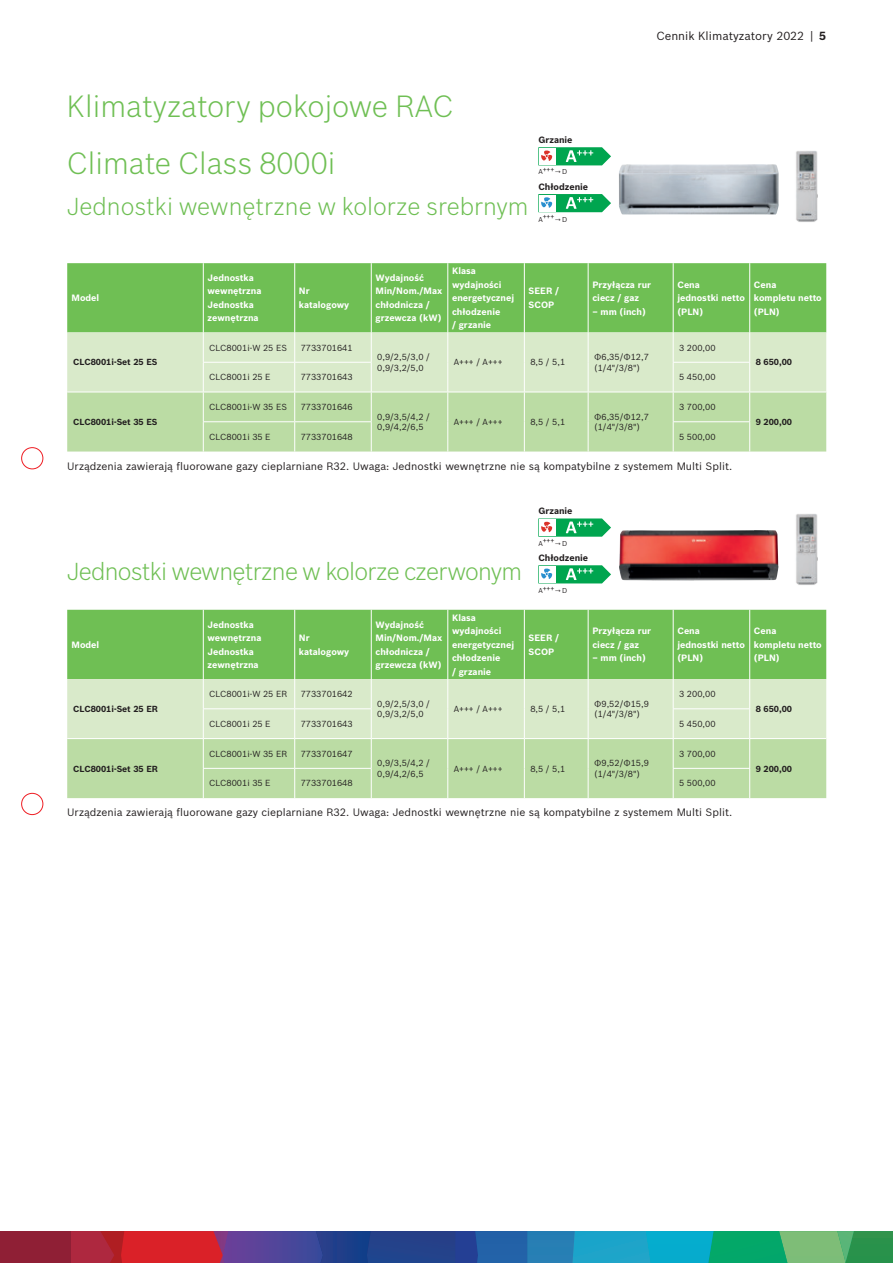
<style>
.page{position:relative;width:893px;height:1263px;background:#fff}
.page>*{position:absolute;margin:0;border:0;box-sizing:border-box;transform-origin:0 0}
.t1{font:300 30px "Bosch Sans";color:#6fbf54}
.t2{font:300 24px "Bosch Sans";letter-spacing:-.02em;color:#6fbf54}
.t3{font:300 24px "Bosch Sans";color:#6fbf54}
.t4{font:11.55px "Bosch Sans";color:#231f20}
.t5{font:10.5px "Bosch Sans";color:#231f20}
.t6{font:700 9px/13.5px "Bosch Sans";color:#fff}
.t7{font:700 9px "Bosch Sans";color:#231f20}
.t8{font:8.7px "Bosch Sans";color:#231f20}
.t9{font:700 8.7px "Bosch Sans";color:#231f20}
.t10{font:7.05px "Bosch Sans";color:#231f20}
.s1{font-weight:700}
</style>
<div class="page">
<svg style="left:538px;top:194px;width:73px;height:18px"></svg>
<svg style="left:538px;top:147px;width:73px;height:18px"></svg>
<svg style="left:538px;top:565px;width:73px;height:18px"></svg>
<svg style="left:538px;top:518px;width:73px;height:19px"></svg>
<div style="left:0;top:1231px;width:71px;height:32px;background:#8f1f35"></div>
<svg style="left:71px;top:1231px;width:822px;height:32px;background:#496982"></svg>
<div style="left:67px;top:263px;width:759px;height:69px;background:#6fbf54"></div>
<div style="left:67px;top:332px;width:759px;height:31px;background:#d9eaca"></div>
<hr style="left:203px;top:362px;width:92px;height:1px;background:#fff">
<hr style="left:295px;top:362px;width:77px;height:1px;background:#fff">
<hr style="left:673px;top:362px;width:77px;height:1px;background:#fff">
<hr style="left:203px;top:263px;width:1px;height:69px;background:#fff">
<hr style="left:294px;top:263px;width:1px;height:69px;background:#fff">
<hr style="left:371px;top:263px;width:1px;height:69px;background:#fff">
<hr style="left:447px;top:263px;width:1px;height:69px;background:#fff">
<hr style="left:524px;top:263px;width:1px;height:69px;background:#fff">
<hr style="left:588px;top:263px;width:1px;height:69px;background:#fff">
<hr style="left:673px;top:263px;width:1px;height:69px;background:#fff">
<hr style="left:749px;top:263px;width:1px;height:69px;background:#fff">
<hr style="left:203px;top:332px;width:1px;height:30px;background:#fff">
<hr style="left:294px;top:332px;width:1px;height:30px;background:#fff">
<hr style="left:371px;top:332px;width:1px;height:30px;background:#fff">
<hr style="left:447px;top:332px;width:1px;height:30px;background:#fff">
<hr style="left:524px;top:332px;width:1px;height:30px;background:#fff">
<hr style="left:588px;top:332px;width:1px;height:30px;background:#fff">
<hr style="left:447px;top:362px;width:1px;height:30px;background:#fff">
<hr style="left:524px;top:362px;width:1px;height:30px;background:#fff">
<hr style="left:588px;top:362px;width:1px;height:30px;background:#fff">
<hr style="left:673px;top:332px;width:1px;height:30px;background:#fff">
<hr style="left:749px;top:332px;width:1px;height:30px;background:#fff">
<svg style="left:67px;top:363px;width:759px;height:88px;background:#c6e1b2"></svg>
<div style="left:67px;top:610px;width:759px;height:69px;background:#6fbf54"></div>
<hr style="left:203px;top:610px;width:1px;height:69px;background:#fff">
<hr style="left:294px;top:610px;width:1px;height:69px;background:#fff">
<hr style="left:371px;top:610px;width:1px;height:69px;background:#fff">
<hr style="left:447px;top:610px;width:1px;height:69px;background:#fff">
<hr style="left:524px;top:610px;width:1px;height:69px;background:#fff">
<hr style="left:588px;top:610px;width:1px;height:69px;background:#fff">
<hr style="left:673px;top:610px;width:1px;height:69px;background:#fff">
<hr style="left:749px;top:610px;width:1px;height:69px;background:#fff">
<svg style="left:67px;top:679px;width:759px;height:119px;background:#cbe3b9"></svg>
<img style="left:766px;top:151px;width:61px;height:118px">
<img style="left:766px;top:514px;width:61px;height:117px">
<img style="left:619px;top:164px;width:160px;height:51px">
<img style="left:619px;top:530px;width:159px;height:51px">
<div style="left:21px;top:447px;width:22px;height:22px;border:1px solid #ee1d23;border-radius:50%"></div>
<div style="left:21px;top:793px;width:22px;height:22px;border:1px solid #ee1d23;border-radius:50%"></div>
<p class="t1" style="left:67px;top:86px;width:388px">Klimatyzatory pokojowe RAC</p>
<p class="t1" style="left:67px;top:142px;width:270px">Climate Class 8000i</p>
<p class="t3" style="left:67px;top:189px;width:463px">Jednostki wewnętrzne w kolorze srebrnym</p>
<p class="t7" style="left:538px;top:133px;width:36px">Grzanie</p>
<p class="t10" style="left:538px;top:166px;width:31px">A+++→ D</p>
<p class="t7" style="left:538px;top:180px;width:51px">Chłodzenie</p>
<p class="t10" style="left:538px;top:213px;width:31px">A+++→ D</p>
<h3 class="t4" style="left:656px;top:27px;width:171px">Cennik Klimatyzatory 2022 | <span class="s1">5</span></h3>
<p class="t6" style="left:71px;top:291px;width:29px">Model</p>
<p class="t9" style="left:73px;top:356px;width:86px">CLC8001i-Set 25 ES</p>
<p class="t9" style="left:73px;top:415px;width:86px">CLC8001i-Set 35 ES</p>
<p class="t6" style="left:208px;top:270px;width:55px">Jednostka wewnętrzna<br>Jednostka zewnętrzna</p>
<p class="t6" style="left:299px;top:284px;width:52px">Nr katalogowy</p>
<p class="t8" style="left:209px;top:341px;width:79px">CLC8001i-W 25 ES</p>
<p class="t8" style="left:301px;top:341px;width:53px">7733701641</p>
<p class="t6" style="left:375px;top:270px;width:50px">Wydajność</p>
<p class="t6" style="left:375px;top:284px;width:68px">Min/Nom./Max</p>
<p class="t6" style="left:375px;top:297px;width:67px">chłodnicza / grzewcza (kW)</p>
<p class="t8" style="left:377px;top:351px;width:54px">0,9/2,5/3,0 /</p>
<p class="t8" style="left:377px;top:361px;width:48px">0,9/3,2/5,0</p>
<p class="t6" style="left:452px;top:264px;width:64px">Klasa wydajności energetycznej chłodzenie<br>/ grzanie</p>
<p class="t6" style="left:529px;top:284px;width:32px">SEER /<br>SCOP</p>
<p class="t6" style="left:592px;top:277px;width:60px">Przyłącza rur ciecz / gaz</p>
<p class="t6" style="left:592px;top:304px;width:55px">– mm (inch)</p>
<p class="t8" style="left:454px;top:356px;width:50px">A+++ / A+++</p>
<p class="t8" style="left:530px;top:356px;width:36px">8,5 / 5,1</p>
<p class="t8" style="left:594px;top:351px;width:56px">Φ6,35/Φ12,7</p>
<p class="t8" style="left:594px;top:361px;width:48px">(1/4"/3/8")</p>
<p class="t6" style="left:677px;top:277px;width:69px">Cena<br>jednostki netto (PLN)</p>
<p class="t6" style="left:754px;top:277px;width:69px">Cena<br>kompletu netto (PLN)</p>
<p class="t8" style="left:679px;top:341px;width:38px">3 200,00</p>
<p class="t9" style="left:756px;top:356px;width:38px">8 650,00</p>
<p class="t8" style="left:209px;top:371px;width:63px">CLC8001i 25 E</p>
<p class="t8" style="left:301px;top:371px;width:53px">7733701643</p>
<p class="t8" style="left:679px;top:371px;width:38px">5 450,00</p>
<p class="t8" style="left:209px;top:401px;width:79px">CLC8001i-W 35 ES</p>
<p class="t8" style="left:301px;top:401px;width:53px">7733701646</p>
<p class="t8" style="left:377px;top:410px;width:54px">0,9/3,5/4,2 /</p>
<p class="t8" style="left:377px;top:421px;width:48px">0,9/4,2/6,5</p>
<p class="t8" style="left:454px;top:415px;width:50px">A+++ / A+++</p>
<p class="t8" style="left:530px;top:415px;width:36px">8,5 / 5,1</p>
<p class="t8" style="left:594px;top:410px;width:56px">Φ6,35/Φ12,7</p>
<p class="t8" style="left:594px;top:421px;width:48px">(1/4"/3/8")</p>
<p class="t8" style="left:679px;top:401px;width:38px">3 700,00</p>
<p class="t9" style="left:756px;top:415px;width:38px">9 200,00</p>
<p class="t8" style="left:209px;top:430px;width:63px">CLC8001i 35 E</p>
<p class="t8" style="left:301px;top:430px;width:53px">7733701648</p>
<p class="t8" style="left:679px;top:430px;width:38px">5 500,00</p>
<p class="t5" style="left:67px;top:458px;width:666px">Urządzenia zawierają fluorowane gazy cieplarniane R32. Uwaga: Jednostki wewnętrzne nie są kompatybilne z systemem Multi Split.</p>
<p class="t2" style="left:67px;top:555px;width:457px">Jednostki wewnętrzne w kolorze czerwonym</p>
<p class="t6" style="left:71px;top:637px;width:29px">Model</p>
<p class="t6" style="left:208px;top:617px;width:55px">Jednostka wewnętrzna<br>Jednostka zewnętrzna</p>
<p class="t6" style="left:299px;top:630px;width:52px">Nr katalogowy</p>
<p class="t8" style="left:209px;top:688px;width:79px">CLC8001i-W 25 ER</p>
<p class="t8" style="left:301px;top:688px;width:53px">7733701642</p>
<p class="t6" style="left:375px;top:617px;width:50px">Wydajność</p>
<p class="t6" style="left:375px;top:630px;width:68px">Min/Nom./Max</p>
<p class="t6" style="left:375px;top:644px;width:67px">chłodnicza / grzewcza (kW)</p>
<p class="t6" style="left:452px;top:610px;width:64px">Klasa wydajności energetycznej chłodzenie<br>/ grzanie</p>
<p class="t7" style="left:538px;top:504px;width:36px">Grzanie</p>
<p class="t10" style="left:538px;top:537px;width:31px">A+++→ D</p>
<p class="t7" style="left:538px;top:551px;width:51px">Chłodzenie</p>
<p class="t10" style="left:538px;top:584px;width:31px">A+++→ D</p>
<p class="t6" style="left:529px;top:630px;width:32px">SEER /<br>SCOP</p>
<p class="t6" style="left:592px;top:624px;width:60px">Przyłącza rur ciecz / gaz</p>
<p class="t6" style="left:592px;top:651px;width:55px">– mm (inch)</p>
<p class="t9" style="left:73px;top:702px;width:86px">CLC8001i-Set 25 ER</p>
<p class="t8" style="left:377px;top:697px;width:54px">0,9/2,5/3,0 /</p>
<p class="t8" style="left:377px;top:708px;width:48px">0,9/3,2/5,0</p>
<p class="t8" style="left:454px;top:702px;width:50px">A+++ / A+++</p>
<p class="t8" style="left:530px;top:702px;width:36px">8,5 / 5,1</p>
<p class="t8" style="left:594px;top:697px;width:56px">Φ9,52/Φ15,9</p>
<p class="t8" style="left:594px;top:708px;width:48px">(1/4"/3/8")</p>
<p class="t6" style="left:677px;top:624px;width:69px">Cena<br>jednostki netto (PLN)</p>
<p class="t6" style="left:754px;top:624px;width:69px">Cena<br>kompletu netto (PLN)</p>
<p class="t8" style="left:679px;top:688px;width:38px">3 200,00</p>
<p class="t9" style="left:756px;top:702px;width:38px">8 650,00</p>
<p class="t9" style="left:73px;top:762px;width:86px">CLC8001i-Set 35 ER</p>
<p class="t8" style="left:209px;top:717px;width:63px">CLC8001i 25 E</p>
<p class="t8" style="left:301px;top:717px;width:53px">7733701643</p>
<p class="t8" style="left:679px;top:717px;width:38px">5 450,00</p>
<p class="t8" style="left:209px;top:747px;width:79px">CLC8001i-W 35 ER</p>
<p class="t8" style="left:301px;top:747px;width:53px">7733701647</p>
<p class="t8" style="left:377px;top:757px;width:54px">0,9/3,5/4,2 /</p>
<p class="t8" style="left:377px;top:767px;width:48px">0,9/4,2/6,5</p>
<p class="t8" style="left:454px;top:762px;width:50px">A+++ / A+++</p>
<p class="t8" style="left:530px;top:762px;width:36px">8,5 / 5,1</p>
<p class="t8" style="left:594px;top:757px;width:56px">Φ9,52/Φ15,9</p>
<p class="t8" style="left:594px;top:767px;width:48px">(1/4"/3/8")</p>
<p class="t8" style="left:679px;top:747px;width:38px">3 700,00</p>
<p class="t8" style="left:209px;top:777px;width:63px">CLC8001i 35 E</p>
<p class="t8" style="left:301px;top:777px;width:53px">7733701648</p>
<p class="t8" style="left:679px;top:777px;width:38px">5 500,00</p>
<p class="t5" style="left:67px;top:805px;width:666px">Urządzenia zawierają fluorowane gazy cieplarniane R32. Uwaga: Jednostki wewnętrzne nie są kompatybilne z systemem Multi Split.</p>
<p class="t9" style="left:756px;top:762px;width:38px">9 200,00</p>
</div>
